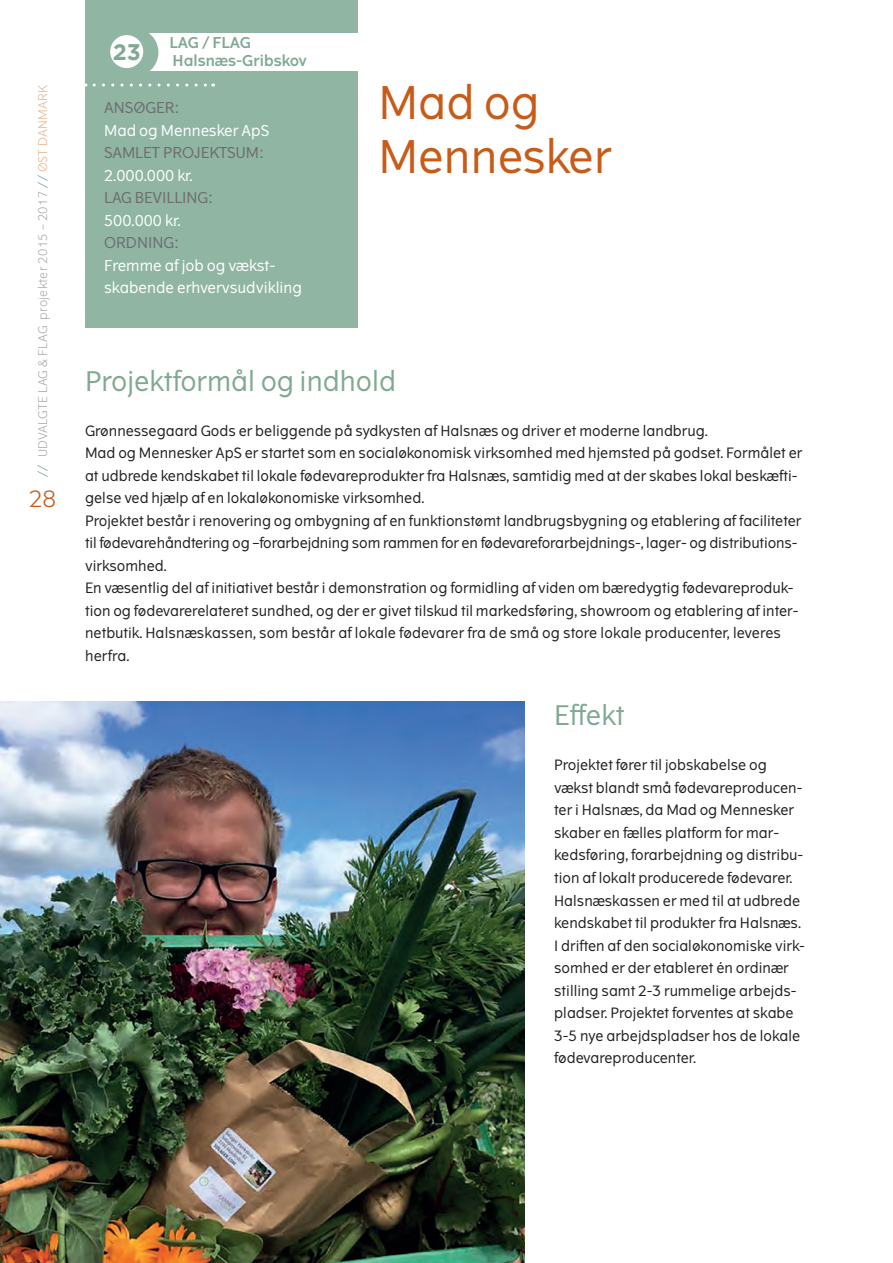
<style>
.page{position:relative;width:893px;height:1263px;background:#fff}
.page>*{position:absolute;margin:0;border:0;box-sizing:border-box;transform-origin:0 0}
.t1{font:45px "The Wave";color:#c85b18}
.t2{font:27px "The Wave";color:#80a993}
.t3{font:300 22.5px "The Wave";color:#c85b18}
.t4{font:700 22.5px "Gotham";color:#80a993}
.t5{font:15px/22.5px "The Wave";color:#fff}
.t6{font:15px/22.5px "The Wave";color:#6c6d70}
.t7{font:600 15px "The Wave";color:#80a993}
.t8{font:14.25px/22.5px "The Wave";color:#231f20}
.t9{font:300 12px "The Wave";letter-spacing:.03em;color:#a8a9ad}
.s1{color:#6f9e85}
.s2{color:#e9b48e}
.s3{color:#6c6d70}
.s4{color:#fff}
</style>
<div class="page">
<div style="left:85px;top:0;width:272px;height:328px;background:#90b5a3"></div>
<svg style="left:94px;top:84px;width:120px;height:3px"></svg>
<div style="left:149px;top:33px;width:222px;height:38px;background:#fff"></div>
<div style="left:110px;top:28px;width:48px;height:49px;background:#90b5a3;border-radius:50%"></div>
<img style="left:0;top:702px;width:524px;height:561px">
<div style="left:110px;top:35px;width:33px;height:33px;background:#fff;border-radius:50%"></div>
<p class="t9" style="left:35px;top:477px;width:394px;rotate:-90deg"><span class="s1">//</span> UDVALGTE LAG &amp; FLAG projekter 2015 – 2017 <span class="s1">//</span> <span class="s2">ØST DANMARK</span></p>
<h3 class="t3" style="left:29px;top:484px;width:29px">28</h3>
<p class="t4" style="left:113px;top:39px;width:29px">23</p>
<p class="t7" style="left:170px;top:33px;width:83px">LAG / FLAG</p>
<p class="t7" style="left:173px;top:51px;width:136px">Halsnæs-Gribskov</p>
<p class="t5" style="left:104px;top:97px;width:167px"><span class="s3">ANSØGER:<br></span>Mad og Mennesker ApS</p>
<p class="t6" style="left:104px;top:142px;width:162px">SAMLET PROJEKTSUM:<br><span class="s4">2.000.000 kr.</span></p>
<p class="t6" style="left:104px;top:187px;width:111px">LAG BEVILLING:<br><span class="s4">500.000 kr.</span></p>
<p class="t6" style="left:104px;top:232px;width:77px">ORDNING:</p>
<p class="t5" style="left:104px;top:254px;width:199px">Fremme af job og vækst&shy;skabende erhvervsudvikling</p>
<p class="t1" style="left:378px;top:74px;width:163px">Mad og</p>
<p class="t1" style="left:378px;top:128px;width:235px">Mennesker</p>
<p class="t2" style="left:85px;top:364px;width:313px">Projektformål og indhold</p>
<p class="t8" style="left:85px;top:419px;width:624px">Grønnessegaard Gods er beliggende på sydkysten af Halsnæs og driver et moderne landbrug.</p>
<p class="t8" style="left:85px;top:442px;width:719px">Mad og Mennesker ApS er startet som en socialøkonomisk virksomhed med hjemsted på godset. Formålet er at udbrede kendskabet til lokale fødevareprodukter fra Halsnæs, samtidig med at der skabes lokal beskæfti&shy;gelse ved hjælp af en lokaløkonomiske virksomhed.</p>
<p class="t8" style="left:85px;top:509px;width:718px">Projektet består i renovering og ombygning af en funktionstømt landbrugsbygning og etablering af faciliteter til fødevarehåndtering og –forarbejdning som rammen for en fødevareforarbejdnings-, lager- og distributions-</p>
<p class="t8" style="left:85px;top:554px;width:83px">virksomhed.</p>
<p class="t8" style="left:85px;top:577px;width:715px">En væsentlig del af initiativet består i demonstration og formidling af viden om bæredygtig fødevareproduk&shy;tion og fødevarerelateret sundhed, og der er givet tilskud til markedsføring, showroom og etablering af inter&shy;netbutik. Halsnæskassen, som består af lokale fødevarer fra de små og store lokale producenter, leveres herfra.</p>
<p class="t2" style="left:554px;top:699px;width:72px">Effekt</p>
<p class="t8" style="left:554px;top:754px;width:251px">Projektet fører til jobskabelse og vækst blandt små fødevareproducen&shy;ter i Halsnæs, da Mad og Mennesker skaber en fælles platform for mar&shy;kedsføring, forarbejdning og distribu&shy;tion af lokalt producerede fødevarer.</p>
<p class="t8" style="left:554px;top:889px;width:248px">Halsnæskassen er med til at udbrede kendskabet til produkter fra Halsnæs.</p>
<p class="t8" style="left:554px;top:934px;width:252px">I driften af den socialøkonomiske virk&shy;somhed er der etableret én ordinær stilling samt 2-3 rummelige arbejds&shy;pladser. Projektet forventes at skabe 3-5 nye arbejdspladser hos de lokale fødevareproducenter.</p>
</div>
